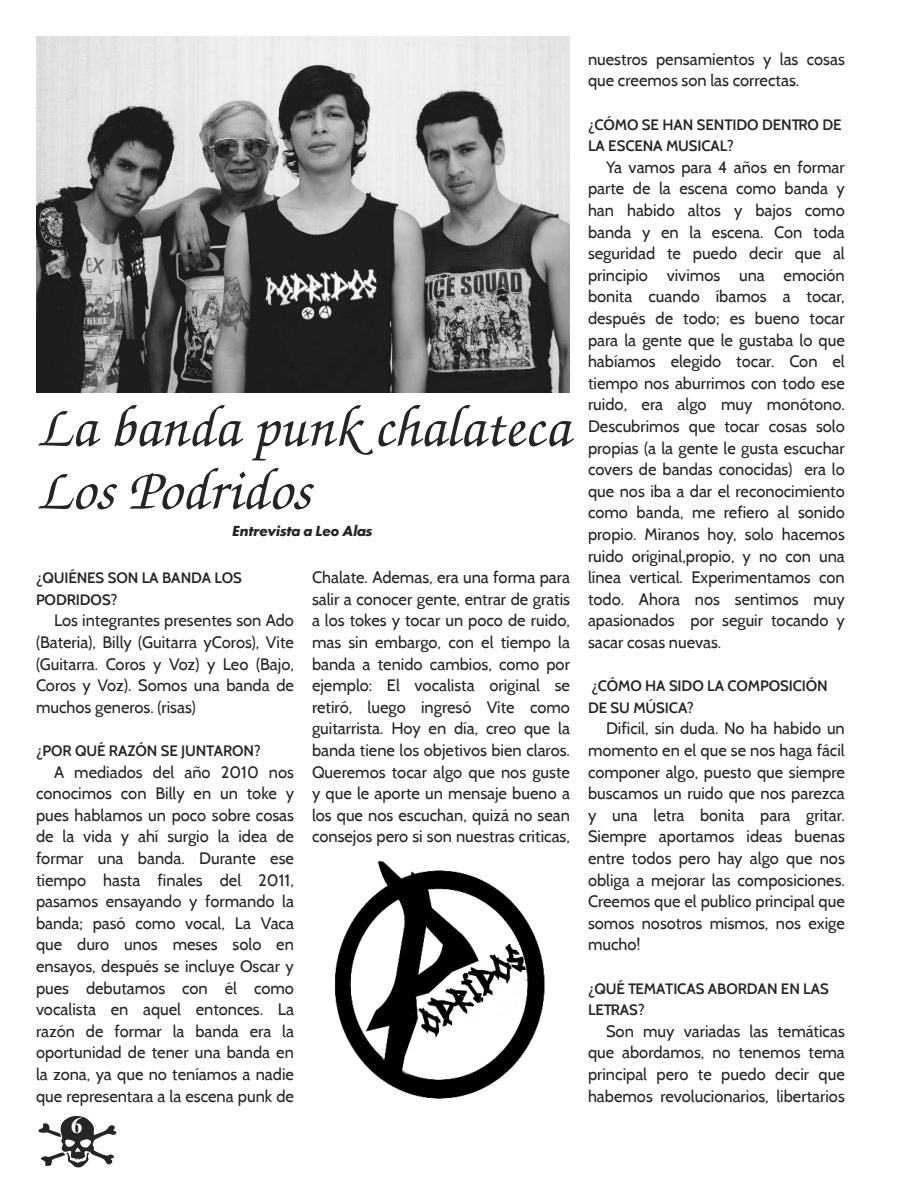
<style>
.page{position:relative;width:918px;height:1188px;background:#fff}
.page>*{position:absolute;margin:0;border:0;box-sizing:border-box;transform-origin:0 0}
.t1{font:italic 500 60px/63px "Te X Gyre Chorus";color:#262424}
.t2{font:500 22.5px "Nimbus Rom No 9 L";color:#fff}
.t3{font:16.5px/21.6px "Cabin";color:#262424;text-align:justify}
.t4{font:600 15px/21.6px "Cabin";letter-spacing:-.005em;color:#262424}
.t5{font:italic 700 13.5px "Luz Sans";color:#262424}
</style>
<div class="page">
<svg style="left:38px;top:1116px;width:79px;height:51px"></svg>
<img style="left:334px;top:861px;width:211px;height:238px">
<img style="left:36px;top:36px;width:534px;height:356px">
<h1 class="t1" style="left:36px;top:401px;width:535px">La banda punk chalateca<br>Los Podridos</h1>
<p class="t5" style="left:233px;top:525px;width:141px">Entrevista a Leo Alas</p>
<p class="t4" style="left:36px;top:567px;width:208px">¿QUIÉNES SON LA BANDA LOS<br>PODRIDOS?</p>
<p class="t3" style="left:36px;top:610px;width:260px;text-indent:18px">Los integrantes presentes son Ado (Bateria), Billy (Guitarra yCoros), Vite (Guitarra. Coros y Voz) y Leo (Bajo, Coros y Voz). Somos una banda de muchos generos. (risas)</p>
<p class="t4" style="left:36px;top:740px;width:226px">¿POR QUÉ RAZÓN SE JUNTARON?</p>
<p class="t3" style="left:36px;top:761px;width:260px;text-indent:18px">A mediados del año 2010 nos conocimos con Billy en un toke y pues hablamos un poco sobre cosas de la vida y ahí surgio la idea de formar una banda. Durante ese tiempo hasta finales del 2011, pasamos ensayando y formando la banda; pasó como vocal, La Vaca que duro unos meses solo en ensayos, después se incluye Oscar y pues debutamos con él como vocalista en aquel entonces. La razón de formar la banda era la oportunidad de tener una banda en la zona, ya que no teníamos a nadie que representara a la escena punk de</p>
<h2 class="t2" style="left:71px;top:1112px;width:13px">6</h2>
<p class="t3" style="left:312px;top:567px;width:260px">Chalate. Ademas, era una forma para salir a conocer gente, entrar de gratis a los tokes y tocar un poco de ruido, mas sin embargo, con el tiempo la banda a tenido cambios, como por ejemplo: El vocalista original se retiró, luego ingresó Vite como guitarrista. Hoy en día, creo que la banda tiene los objetivos bien claros.<br>Queremos tocar algo que nos guste y que le aporte un mensaje bueno a los que nos escuchan, quizá no sean consejos pero si son nuestras criticas,</p>
<p class="t3" style="left:588px;top:48px;width:258px">nuestros pensamientos y las cosas que creemos son las correctas.</p>
<p class="t4" style="left:588px;top:113px;width:255px">¿CÓMO SE HAN SENTIDO DENTRO DE<br>LA ESCENA MUSICAL?</p>
<p class="t3" style="left:588px;top:156px;width:258px;text-indent:18px">Ya vamos para 4 años en formar parte de la escena como banda y han habido altos y bajos como banda y en la escena. Con toda seguridad te puedo decir que al principio vivimos una emoción bonita cuando íbamos a tocar, después de todo; es bueno tocar para la gente que le gustaba lo que habíamos elegido tocar. Con el tiempo nos aburrimos con todo ese ruido, era algo muy monótono.<br>Descubrimos que tocar cosas solo propias (a la gente le gusta escuchar covers de bandas conocidas) era lo que nos iba a dar el reconocimiento como banda, me refiero al sonido propio. Miranos hoy, solo hacemos ruido original,propio, y no con una línea vertical. Experimentamos con todo. Ahora nos sentimos muy apasionados por seguir tocando y sacar cosas nuevas.</p>
<p class="t4" style="left:588px;top:675px;width:241px">¿CÓMO HA SIDO LA COMPOSICIÓN<br>DE SU MÚSICA?</p>
<p class="t3" style="left:588px;top:718px;width:258px;text-indent:18px">Dificil, sin duda. No ha habido un momento en el que se nos haga fácil componer algo, puesto que siempre buscamos un ruido que nos parezca y una letra bonita para gritar.<br>Siempre aportamos ideas buenas entre todos pero hay algo que nos obliga a mejorar las composiciones.<br>Creemos que el publico principal que somos nosotros mismos, nos exige mucho!</p>
<p class="t4" style="left:588px;top:977px;width:242px">¿QUÉ TEMATICAS ABORDAN EN LAS<br>LETRAS?</p>
<p class="t3" style="left:588px;top:1020px;width:258px;text-indent:18px">Son muy variadas las temáticas que abordamos, no tenemos tema principal pero te puedo decir que habemos revolucionarios, libertarios</p>
</div>
